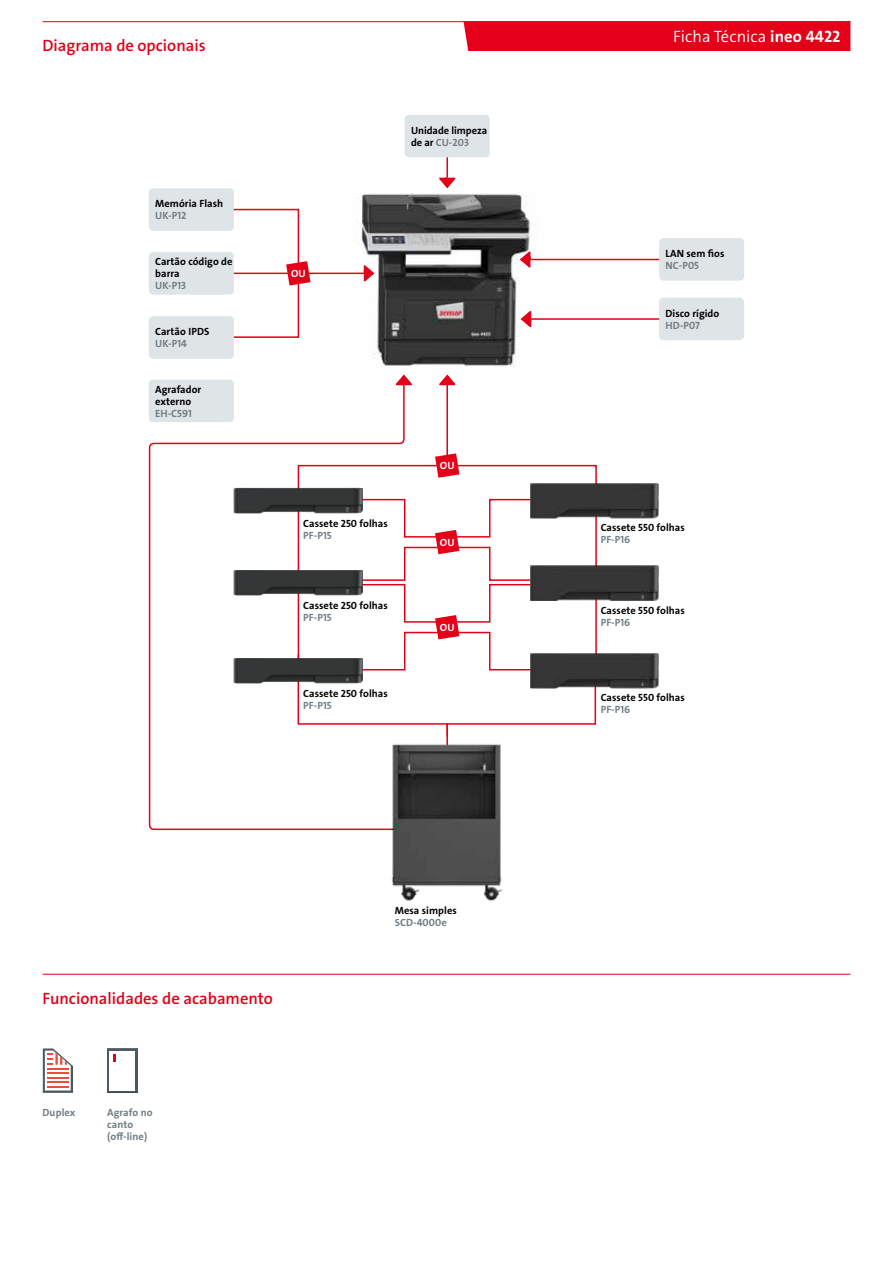
<style>
.page{position:relative;width:893px;height:1263px;background:#fff}
.page>*{position:absolute;margin:0;border:0;box-sizing:border-box;transform-origin:0 0}
.t1{font:16.5px "The Sans LP6 Se Bld";color:#e30018}
.t2{font:16.5px "The Sans LP4 Se Lig";letter-spacing:.005em;color:#fff}
.t3{font:10.5px/12px "The Sans LP7 Bld";letter-spacing:.005em;color:#000}
.t4{font:10.5px/12px "The Sans LP7 Bld";letter-spacing:.005em;color:#717e85}
.t5{font:10.5px "The Sans LP7 Bld";letter-spacing:.015em;color:#fff}
.s1{color:#717e85}
.s2{font-family:"The Sans LP7 Bld"}
</style>
<div class="page">
<img style="left:347px;top:194px;width:199px;height:173px">
<hr style="left:229px;top:273px;width:140px;height:1px;background:#e30018">
<svg style="left:439px;top:374px;width:17px;height:12px"></svg>
<svg style="left:439px;top:177px;width:17px;height:12px"></svg>
<hr style="left:446px;top:383px;width:2px;height:77px;background:#e30018">
<div style="left:149px;top:252px;width:85px;height:43px;background:#dfe4e7;border-radius:4px"></div>
<div style="left:149px;top:316px;width:85px;height:43px;background:#dfe4e7;border-radius:4px"></div>
<div style="left:149px;top:188px;width:85px;height:43px;background:#dfe4e7;border-radius:4px"></div>
<hr style="left:527px;top:318px;width:161px;height:2px;background:#e30018">
<svg style="left:521px;top:311px;width:10px;height:16px"></svg>
<div style="left:659px;top:298px;width:85px;height:42px;background:#dfe4e7;border-radius:4px"></div>
<hr style="left:527px;top:259px;width:163px;height:1px;background:#e30018">
<svg style="left:518px;top:251px;width:13px;height:17px"></svg>
<div style="left:659px;top:238px;width:85px;height:43px;background:#dfe4e7;border-radius:4px"></div>
<svg style="left:148px;top:380px;width:257px;height:451px"></svg>
<svg style="left:395px;top:374px;width:17px;height:12px"></svg>
<img style="left:357px;top:793px;width:146px;height:108px">
<svg style="left:363px;top:265px;width:13px;height:17px"></svg>
<svg style="left:183px;top:208px;width:127px;height:130px"></svg>
<svg style="left:297px;top:453px;width:300px;height:340px"></svg>
<hr style="left:43px;top:21px;width:807px;height:1px;background:#e30018">
<div style="left:463px;top:21px;width:387px;height:30px;background:#e30018"></div>
<svg style="left:42px;top:1048px;width:1px;height:18px"></svg>
<svg style="left:42px;top:1066px;width:1px;height:27px"></svg>
<svg style="left:43px;top:1048px;width:30px;height:45px"></svg>
<hr style="left:43px;top:974px;width:807px;height:1px;background:#e30018">
<div style="left:405px;top:115px;width:85px;height:42px;background:#dfe4e7;border-radius:4px"></div>
<hr style="left:446px;top:157px;width:2px;height:21px;background:#e30018">
<img style="left:234px;top:488px;width:129px;height:25px">
<img style="left:234px;top:658px;width:129px;height:25px">
<img style="left:234px;top:570px;width:129px;height:25px">
<img style="left:530px;top:483px;width:129px;height:35px">
<img style="left:530px;top:653px;width:129px;height:35px">
<img style="left:530px;top:565px;width:129px;height:36px">
<svg style="left:107px;top:1048px;width:31px;height:45px"></svg>
<div style="left:109px;top:1050px;width:26px;height:40px;background:#fff"></div>
<svg style="left:113px;top:1054px;width:2px;height:7px"></svg>
<h1 class="t1" style="left:43px;top:35px;width:165px">Diagrama de opcionais</h1>
<p class="t3" style="left:155px;top:198px;width:70px">Memória Flash</p>
<p class="t4" style="left:155px;top:210px;width:33px">UK-P12</p>
<p class="t3" style="left:155px;top:256px;width:79px">Cartão código de barra</p>
<p class="t4" style="left:155px;top:280px;width:33px">UK-P13</p>
<p class="t3" style="left:155px;top:326px;width:56px">Cartão IPDS</p>
<p class="t4" style="left:155px;top:338px;width:33px">UK-P14</p>
<p class="t3" style="left:155px;top:383px;width:48px">Agrafador externo</p>
<p class="t4" style="left:155px;top:407px;width:38px">EH-C591</p>
<p class="t5" style="left:291px;top:267px;width:16px">OU</p>
<p class="t3" style="left:411px;top:124px;width:78px">Unidade limpeza de ar <span class="s1">CU-203</span></p>
<p class="t3" style="left:303px;top:517px;width:86px">Cassete 250 folhas</p>
<p class="t4" style="left:303px;top:529px;width:30px">PF-P15</p>
<p class="t3" style="left:303px;top:599px;width:86px">Cassete 250 folhas</p>
<p class="t4" style="left:303px;top:611px;width:30px">PF-P15</p>
<p class="t3" style="left:303px;top:687px;width:86px">Cassete 250 folhas</p>
<p class="t4" style="left:303px;top:699px;width:30px">PF-P15</p>
<p class="t5" style="left:440px;top:459px;width:16px">OU</p>
<p class="t5" style="left:440px;top:536px;width:16px">OU</p>
<p class="t5" style="left:440px;top:621px;width:16px">OU</p>
<h1 class="t1" style="left:43px;top:987px;width:232px">Funcionalidades de acabamento</h1>
<p class="t4" style="left:43px;top:1106px;width:34px">Duplex</p>
<p class="t4" style="left:107px;top:1106px;width:47px">Agrafo no canto (off-line)</p>
<p class="t3" style="left:395px;top:904px;width:64px">Mesa simples</p>
<p class="t4" style="left:395px;top:916px;width:54px">SCD-4000e</p>
<h1 class="t2" style="left:673px;top:26px;width:169px">Ficha Técnica <span class="s2">ineo 4422</span></h1>
<p class="t3" style="left:665px;top:248px;width:60px">LAN sem fios</p>
<p class="t4" style="left:665px;top:260px;width:35px">NC-P05</p>
<p class="t3" style="left:665px;top:307px;width:55px">Disco rígido</p>
<p class="t4" style="left:665px;top:319px;width:36px">HD-P07</p>
<p class="t3" style="left:601px;top:521px;width:86px">Cassete 550 folhas</p>
<p class="t4" style="left:601px;top:533px;width:31px">PF-P16</p>
<p class="t3" style="left:601px;top:604px;width:86px">Cassete 550 folhas</p>
<p class="t4" style="left:601px;top:616px;width:31px">PF-P16</p>
<p class="t3" style="left:601px;top:692px;width:86px">Cassete 550 folhas</p>
<p class="t4" style="left:601px;top:704px;width:31px">PF-P16</p>
</div>
